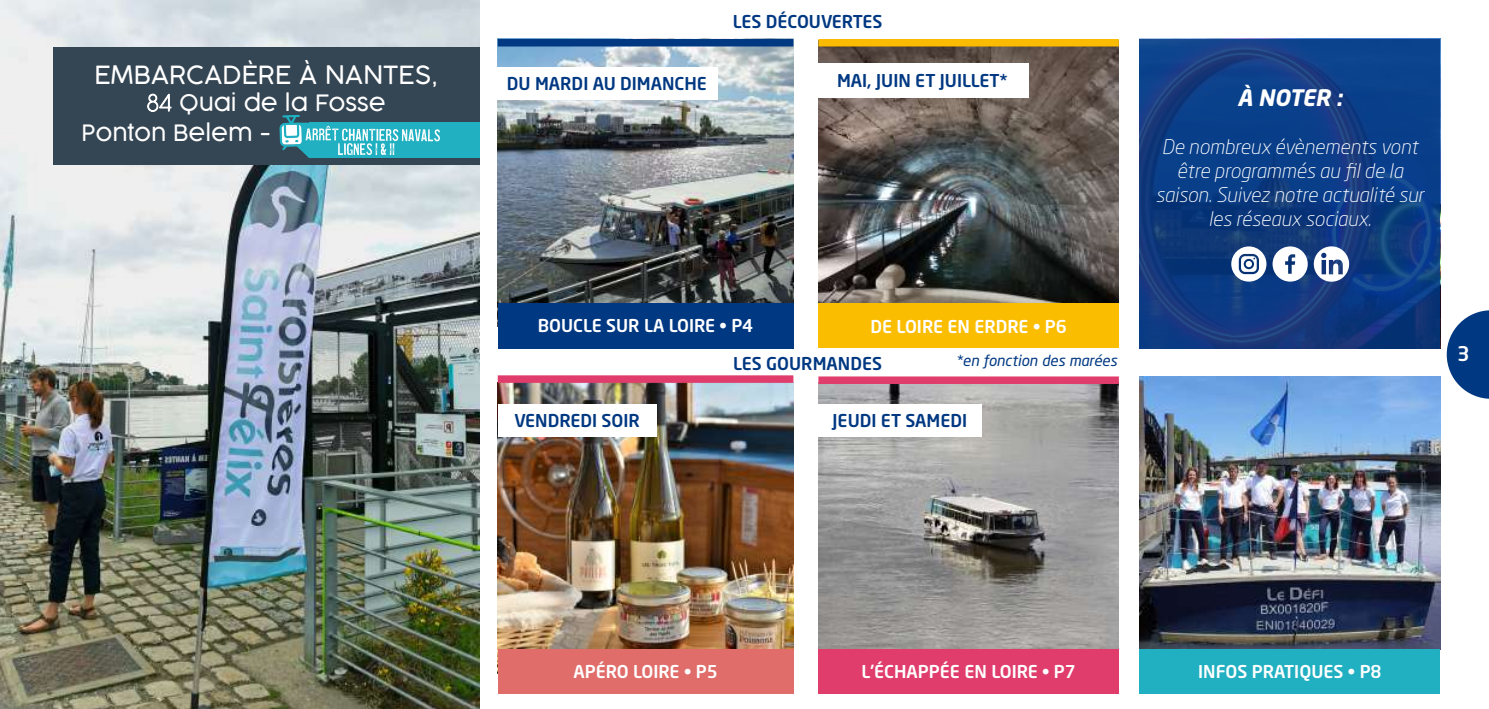
<style>
.page{position:relative;width:1489px;height:709px;background:#fff}
.page>*{position:absolute;margin:0;border:0;box-sizing:border-box;transform-origin:0 0}
.t1{font:300 25px "Cocogoose";color:#fff}
.t2{font:300 22.5px/30px "Cocogoose";color:#fff}
.t3{font:italic 700 22.5px "Neo Sans Std";letter-spacing:-.01em;color:#fff}
.t4{font:italic 300 20px/24px "Neo Sans Std";color:#fff;text-align:center}
.t5{font:500 20px "Neo Sans Std";color:#fff}
.t6{font:500 17.5px "Neo Sans Std";color:#003882}
.t7{font:500 17.5px "Neo Sans Std";color:#fff}
.t8{font:italic 15px "Neo Sans Std";color:#003882}
.s1{font-family:"Cocogoose Pro";font-weight:100}
</style>
<div class="page">
<img style="left:0;top:0;width:479px;height:709px">
<div style="left:53px;top:47px;width:426px;height:117px;background:#344553"></div>
<img style="left:497px;top:46px;width:296px;height:257px">
<div style="left:497px;top:303px;width:296px;height:45px;background:#003882"></div>
<img style="left:1139px;top:376px;width:300px;height:273px">
<div style="left:1139px;top:649px;width:300px;height:45px;background:#21b0c1"></div>
<svg style="left:1139px;top:39px;width:300px;height:309px;background:#0e3c83"></svg>
<img style="left:497px;top:383px;width:296px;height:266px">
<div style="left:497px;top:649px;width:296px;height:45px;background:#e06d6a"></div>
<div style="left:497px;top:404px;width:159px;height:33px;background:#fff"></div>
<img style="left:818px;top:384px;width:300px;height:265px">
<div style="left:818px;top:649px;width:300px;height:45px;background:#e03d6c"></div>
<div style="left:818px;top:404px;width:163px;height:33px;background:#fff"></div>
<img style="left:818px;top:46px;width:300px;height:257px">
<div style="left:818px;top:303px;width:300px;height:45px;background:#fbbd00"></div>
<div style="left:816px;top:63px;width:212px;height:34px;background:#fff"></div>
<div style="left:496px;top:67px;width:222px;height:33px;background:#fff"></div>
<svg style="left:1446px;top:310px;width:42px;height:89px"></svg>
<div style="left:818px;top:376px;width:300px;height:8px;background:#e03d6c"></div>
<div style="left:497px;top:39px;width:296px;height:7px;background:#003882"></div>
<div style="left:818px;top:39px;width:300px;height:7px;background:#fabb00"></div>
<svg style="left:1231px;top:246px;width:35px;height:36px"></svg>
<svg style="left:1272px;top:246px;width:35px;height:36px"></svg>
<svg style="left:1313px;top:246px;width:35px;height:36px"></svg>
<div style="left:309px;top:123px;width:170px;height:35px;background:#21b0c1"></div>
<svg style="left:279px;top:115px;width:166px;height:43px"></svg>
<div style="left:497px;top:375px;width:296px;height:8px;background:#e03d6c"></div>
<p class="t1" style="left:95px;top:57px;width:345px">EMBARCADÈRE À NANTES,</p>
<p class="t2" style="left:81px;top:88px;width:306px;text-indent:65px"><span class="s1">84</span> Quai de la Fosse<br>Ponton Belem -</p>
<p class="t6" style="left:507px;top:73px;width:201px">DU MARDI AU DIMANCHE</p>
<p class="t6" style="left:732px;top:10px;width:151px">LES DÉCOUVERTES</p>
<p class="t6" style="left:837px;top:69px;width:172px">MAI, JUIN ET JUILLET*</p>
<p class="t7" style="left:538px;top:315px;width:217px">BOUCLE SUR LA LOIRE • P4</p>
<p class="t7" style="left:870px;top:315px;width:198px">DE LOIRE EN ERDRE • P6</p>
<p class="t6" style="left:514px;top:410px;width:127px">VENDREDI SOIR</p>
<p class="t6" style="left:733px;top:353px;width:150px">LES GOURMANDES</p>
<p class="t8" style="left:955px;top:351px;width:163px">*en fonction des marées</p>
<p class="t6" style="left:832px;top:409px;width:136px">JEUDI ET SAMEDI</p>
<p class="t3" style="left:1237px;top:83px;width:106px">À NOTER :</p>
<p class="t4" style="left:1155px;top:134px;width:270px">De nombreux évènements vont être programmés au fil de la saison. Suivez notre actualité sur les réseaux sociaux.</p>
<p class="t5" style="left:1456px;top:341px;width:14px">3</p>
<p class="t7" style="left:573px;top:661px;width:146px">APÉRO LOIRE • P5</p>
<p class="t7" style="left:861px;top:661px;width:216px">L’ÉCHAPPÉE EN LOIRE • P7</p>
<p class="t7" style="left:1198px;top:661px;width:185px">INFOS PRATIQUES • P8</p>
</div>
